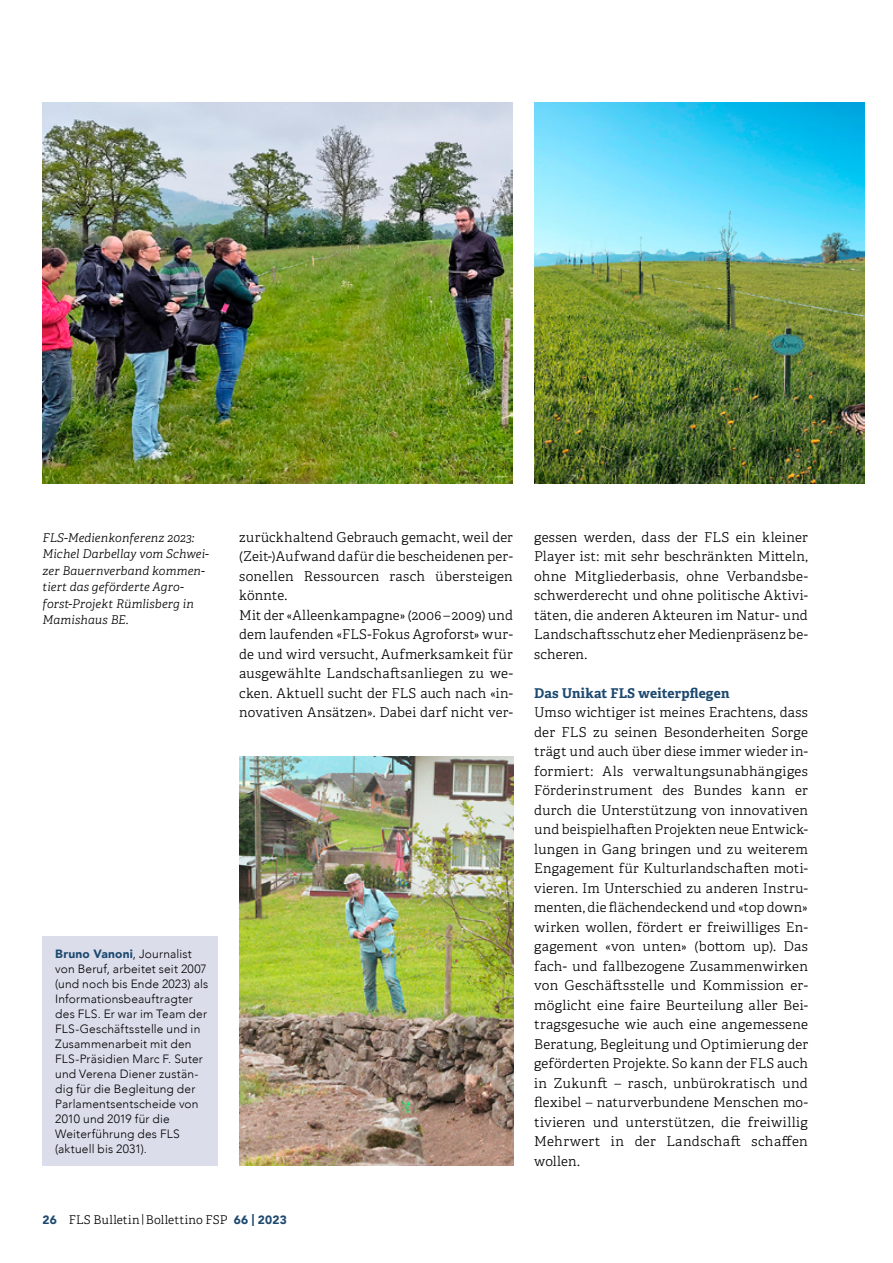
<style>
.page{position:relative;width:893px;height:1263px;background:#fff}
.page>*{position:absolute;margin:0;border:0;box-sizing:border-box;transform-origin:0 0}
.t1{font:300 13.5px/19.5px "Adelle";letter-spacing:.02em;color:#000;text-align:justify}
.t2{font:700 13.5px "Adelle";letter-spacing:.01em;color:#1d4970}
.t3{font:300 12px/15px "Avenir";letter-spacing:.015em;color:#000}
.t4{font:italic 300 12px/16.5px "Adelle";letter-spacing:.01em;color:#000}
.t5{font:300 12px "Adelle";letter-spacing:.015em;color:#000}
.s1{font-weight:900;color:#1d4970}
.s2{font-family:"Avenir";font-weight:900;color:#1d4970}
</style>
<div class="page">
<img style="left:43px;top:102px;width:470px;height:381px">
<img style="left:534px;top:102px;width:330px;height:381px">
<div style="left:43px;top:937px;width:175px;height:229px;background:#dbdeea"></div>
<img style="left:239px;top:756px;width:274px;height:410px">
<p class="t4" style="left:43px;top:529px;width:168px">FLS-Medienkonferenz 2023:<br>Michel Darbellay vom Schwei&shy;zer Bauernverband kommen&shy;tiert das geförderte Agro&shy;forst-Projekt Rümlisberg in<br>Mamishaus BE.</p>
<p class="t3" style="left:55px;top:946px;width:155px"><span class="s1">Bruno Vanoni</span>, Journalist von Beruf, arbeitet seit 2007 (und noch bis Ende 2023) als<br>Informationsbeauftragter des FLS. Er war im Team der<br>FLS-Geschäftsstelle und in<br>Zusammenarbeit mit den<br>FLS-Präsidien Marc F. Suter und Verena Diener zustän&shy;dig für die Begleitung der<br>Parlamentsentscheide von<br>2010 und 2019 für die<br>Weiterführung des FLS (aktuell bis 2031).</p>
<p class="t1" style="left:239px;top:527px;width:275px;text-align:left">zurückhaltend Gebrauch gemacht, weil der (Zeit-)Aufwand dafür die bescheidenen per&shy;sonellen Ressourcen rasch übersteigen könnte.<br>Mit der «Alleenkampagne» (2006 – 2009) und dem laufenden «FLS-Fokus Agroforst» wur&shy;de und wird versucht, Aufmerksamkeit für ausgewählte Landschaftsanliegen zu we&shy;cken. Aktuell sucht der FLS auch nach «in&shy;novativen Ansätzen». Dabei darf nicht ver-</p>
<p class="t1" style="left:534px;top:527px;width:275px">gessen werden, dass der FLS ein kleiner Player ist: mit sehr beschränkten Mitteln, ohne Mitgliederbasis, ohne Verbandsbe&shy;schwerderecht und ohne politische Aktivi&shy;täten, die anderen Akteuren im Natur- und Landschaftsschutz eher Medienpräsenz be&shy;scheren.</p>
<p class="t2" style="left:534px;top:684px;width:197px">Das Unikat FLS weiterpflegen</p>
<p class="t1" style="left:534px;top:703px;width:275px">Umso wichtiger ist meines Erachtens, dass der FLS zu seinen Besonderheiten Sorge trägt und auch über diese immer wieder in&shy;formiert: Als verwaltungsunabhängiges Förderinstrument des Bundes kann er durch die Unterstützung von innovativen und beispielhaften Projekten neue Entwick&shy;lungen in Gang bringen und zu weiterem Engagement für Kulturlandschaften moti&shy;vieren. Im Unterschied zu anderen Instru&shy;menten, die flächendeckend und «top down» wirken wollen, fördert er freiwilliges En&shy;gagement «von unten» (bottom up). Das fach- und fallbezogene Zusammenwirken von Geschäftsstelle und Kommission er&shy;möglicht eine faire Beurteilung aller Bei&shy;tragsgesuche wie auch eine angemessene Beratung, Begleitung und Optimierung der geförderten Projekte. So kann der FLS auch in Zukunft – rasch, unbürokratisch und flexibel – naturverbundene Menschen mo&shy;tivieren und unterstützen, die freiwillig Mehrwert in der Landschaft schaffen wollen.</p>
<p class="t5" style="left:43px;top:1213px;width:246px"><span class="s2">26</span> FLS Bulletin | Bollettino FSP <span class="s2">66 | 2023</span></p>
</div>
